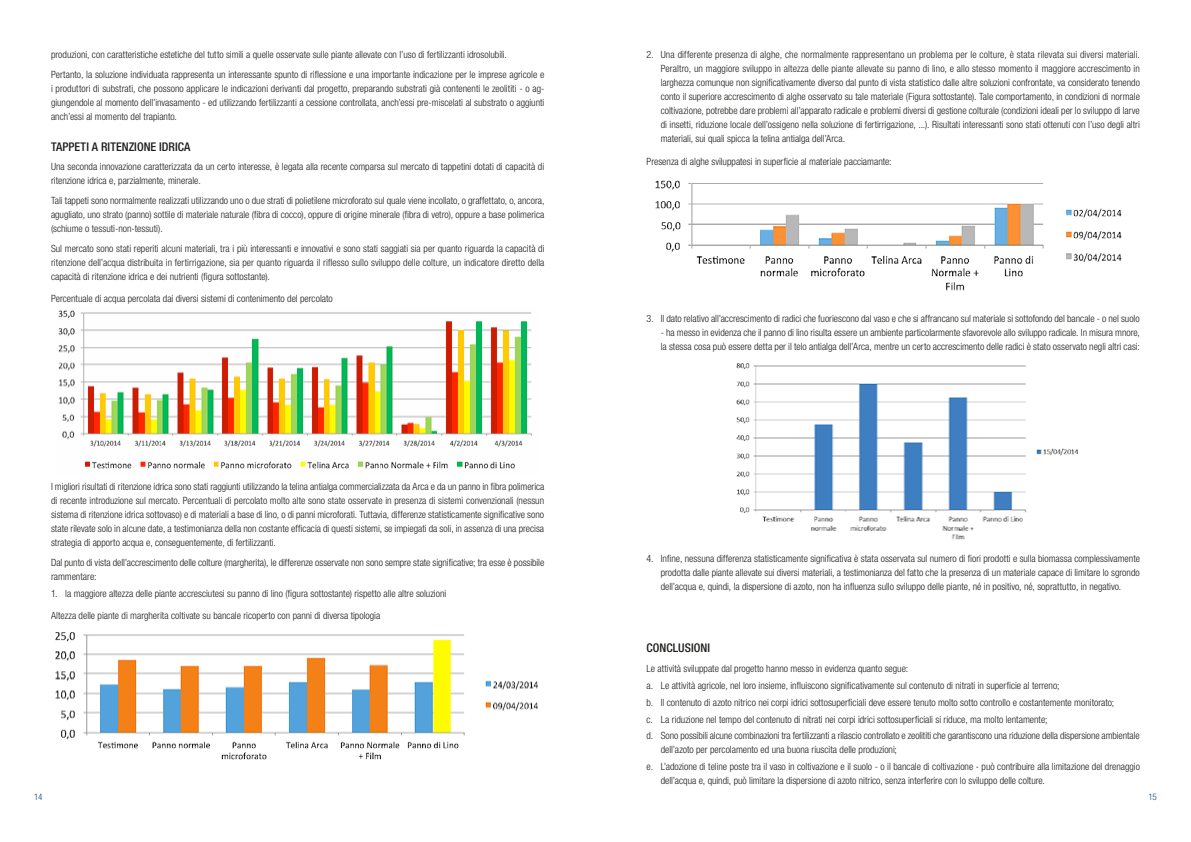
<style>
.page{position:relative;width:1191px;height:842px;background:#fff}
.page>*{position:absolute;margin:0;border:0;box-sizing:border-box;transform-origin:0 0}
.t1{font:500 condensed 12px "Helvetica Neue LT Std";letter-spacing:.005em;color:#1d1d1b}
.t2{font:300 condensed 10px/14px "Helvetica Neue LT Std";color:#1d1d1b}
.t3{font:300 condensed 9px "Helvetica Neue LT Std";color:#084279}
</style>
<div class="page">
<img style="left:58px;top:310px;width:474px;height:159px">
<img style="left:55px;top:632px;width:483px;height:128px">
<img style="left:655px;top:180px;width:467px;height:111px">
<img style="left:736px;top:363px;width:342px;height:177px">
<p class="t2" style="left:51px;top:45px;width:495px;line-height:19.7px">produzioni, con caratteristiche estetiche del tutto simili a quelle osservate sulle piante allevate con l’uso di fertilizzanti idrosolubili.<br>Pertanto, la soluzione individuata rappresenta un interessante spunto di riflessione e una importante indicazione per le imprese agricole e</p>
<p class="t2" style="left:51px;top:81px;width:495px;text-align:justify">i produttori di substrati, che possono applicare le indicazioni derivanti dal progetto, preparando substrati già contenenti le zeolititi - o ag&shy;giungendole al momento dell’invasamento - ed utilizzando fertilizzanti a cessione controllata, anch’essi pre-miscelati al substrato o aggiunti anch’essi al momento del trapianto.</p>
<p class="t1" style="left:51px;top:139px;width:141px">TAPPETI A RITENZIONE IDRICA</p>
<p class="t2" style="left:51px;top:160px;width:495px">Una seconda innovazione caratterizzata da un certo interesse, è legata alla recente comparsa sul mercato di tappetini dotati di capacità di ritenzione idrica e, parzialmente, minerale.</p>
<p class="t2" style="left:51px;top:194px;width:495px;text-align:justify">Tali tappeti sono normalmente realizzati utilizzando uno o due strati di polietilene microforato sul quale viene incollato, o graffettato, o, ancora, agugliato, uno strato (panno) sottile di materiale naturale (fibra di cocco), oppure di origine minerale (fibra di vetro), oppure a base polimerica (schiume o tessuti-non-tessuti).</p>
<p class="t2" style="left:51px;top:241px;width:495px;text-align:justify">Sul mercato sono stati reperiti alcuni materiali, tra i più interessanti e innovativi e sono stati saggiati sia per quanto riguarda la capacità di ritenzione dell’acqua distribuita in fertirrigazione, sia per quanto riguarda il riflesso sullo sviluppo delle colture, un indicatore diretto della capacità di ritenzione idrica e dei nutrienti (figura sottostante).</p>
<p class="t2" style="left:51px;top:292px;width:283px">Percentuale di acqua percolata dai diversi sistemi di contenimento del percolato</p>
<p class="t2" style="left:51px;top:479px;width:495px;text-align:justify">I migliori risultati di ritenzione idrica sono stati raggiunti utilizzando la telina antialga commercializzata da Arca e da un panno in fibra polimerica di recente introduzione sul mercato. Percentuali di percolato molto alte sono state osservate in presenza di sistemi convenzionali (nessun sistema di ritenzione idrica sottovaso) e di materiali a base di lino, o di panni microforati. Tuttavia, differenze statisticamente significative sono state rilevate solo in alcune date, a testimonianza della non costante efficacia di questi sistemi, se impiegati da soli, in assenza di una precisa strategia di apporto acqua e, conseguentemente, di fertilizzanti.</p>
<p class="t2" style="left:51px;top:555px;width:495px">Dal punto di vista dell’accrescimento delle colture (margherita), le differenze osservate non sono sempre state significative; tra esse è possibile rammentare:</p>
<p class="t2" style="left:51px;top:586px;width:397px">1. la maggiore altezza delle piante accresciutesi su panno di lino (figura sottostante) rispetto alle altre soluzioni</p>
<p class="t2" style="left:51px;top:608px;width:331px">Altezza delle piante di margherita coltivate su bancale ricoperto con panni di diversa tipologia</p>
<p class="t2" style="left:660px;top:48px;width:481px;text-align:justify;text-indent:-14px">2. Una differente presenza di alghe, che normalmente rappresentano un problema per le colture, è stata rilevata sui diversi materiali.<br>Peraltro, un maggiore sviluppo in altezza delle piante allevate su panno di lino, e allo stesso momento il maggiore accrescimento in larghezza comunque non significativamente diverso dal punto di vista statistico dalle altre soluzioni confrontate, va considerato tenendo conto il superiore accrescimento di alghe osservato su tale materiale (Figura sottostante). Tale comportamento, in condizioni di normale coltivazione, potrebbe dare problemi all’apparato radicale e problemi diversi di gestione colturale (condizioni ideali per lo sviluppo di larve di insetti, riduzione locale dell’ossigeno nella soluzione di fertirrigazione, ...). Risultati interessanti sono stati ottenuti con l’uso degli altri materiali, sui quali spicca la telina antialga dell’Arca.</p>
<p class="t2" style="left:646px;top:154px;width:247px">Presenza di alghe sviluppatesi in superficie al materiale pacciamante:</p>
<p class="t2" style="left:646px;top:311px;width:494px">3. Il dato relativo all’accrescimento di radici che fuoriescono dal vaso e che si affrancano sul materiale si sottofondo del bancale - o nel suolo</p>
<p class="t2" style="left:660px;top:325px;width:481px">- ha messo in evidenza che il panno di lino risulta essere un ambiente particolarmente sfavorevole allo sviluppo radicale. In misura mnore, la stessa cosa può essere detta per il telo antialga dell’Arca, mentre un certo accrescimento delle radici è stato osservato negli altri casi:</p>
<p class="t2" style="left:660px;top:552px;width:481px;text-align:justify;text-indent:-14px">4. Infine, nessuna differenza statisticamente significativa è stata osservata sul numero di fiori prodotti e sulla biomassa complessivamente prodotta dalle piante allevate sui diversi materiali, a testimonianza del fatto che la presenza di un materiale capace di limitare lo sgrondo dell’acqua e, quindi, la dispersione di azoto, non ha influenza sullo sviluppo delle piante, né in positivo, né, soprattutto, in negativo.</p>
<p class="t1" style="left:646px;top:641px;width:65px">CONCLUSIONI</p>
<p class="t2" style="left:646px;top:660px;width:494px;line-height:16.8px">Le attività sviluppate dal progetto hanno messo in evidenza quanto segue:<br>a. Le attività agricole, nel loro insieme, influiscono significativamente sul contenuto di nitrati in superficie al terreno;<br>b. Il contenuto di azoto nitrico nei corpi idrici sottosuperficiali deve essere tenuto molto sotto controllo e costantemente monitorato;<br>c. La riduzione nel tempo del contenuto di nitrati nei corpi idrici sottosuperficiali si riduce, ma molto lentamente;<br>d. Sono possibili alcune combinazioni tra fertilizzanti a rilascio controllato e zeolititi che garantiscono una riduzione della dispersione ambientale</p>
<p class="t2" style="left:646px;top:741px;width:495px;line-height:16.8px;text-indent:14px">dell’azoto per percolamento ed una buona riuscita delle produzioni;<br>e. L’adozione di teline poste tra il vaso in coltivazione e il suolo - o il bancale di coltivazione - può contribuire alla limitazione del drenaggio</p>
<p class="t2" style="left:660px;top:773px;width:386px">dell’acqua e, quindi, può limitare la dispersione di azoto nitrico, senza interferire con lo sviluppo delle colture.</p>
<p class="t3" style="left:34px;top:792px;width:10px">14</p>
<p class="t3" style="left:1148px;top:792px;width:10px">15</p>
</div>
